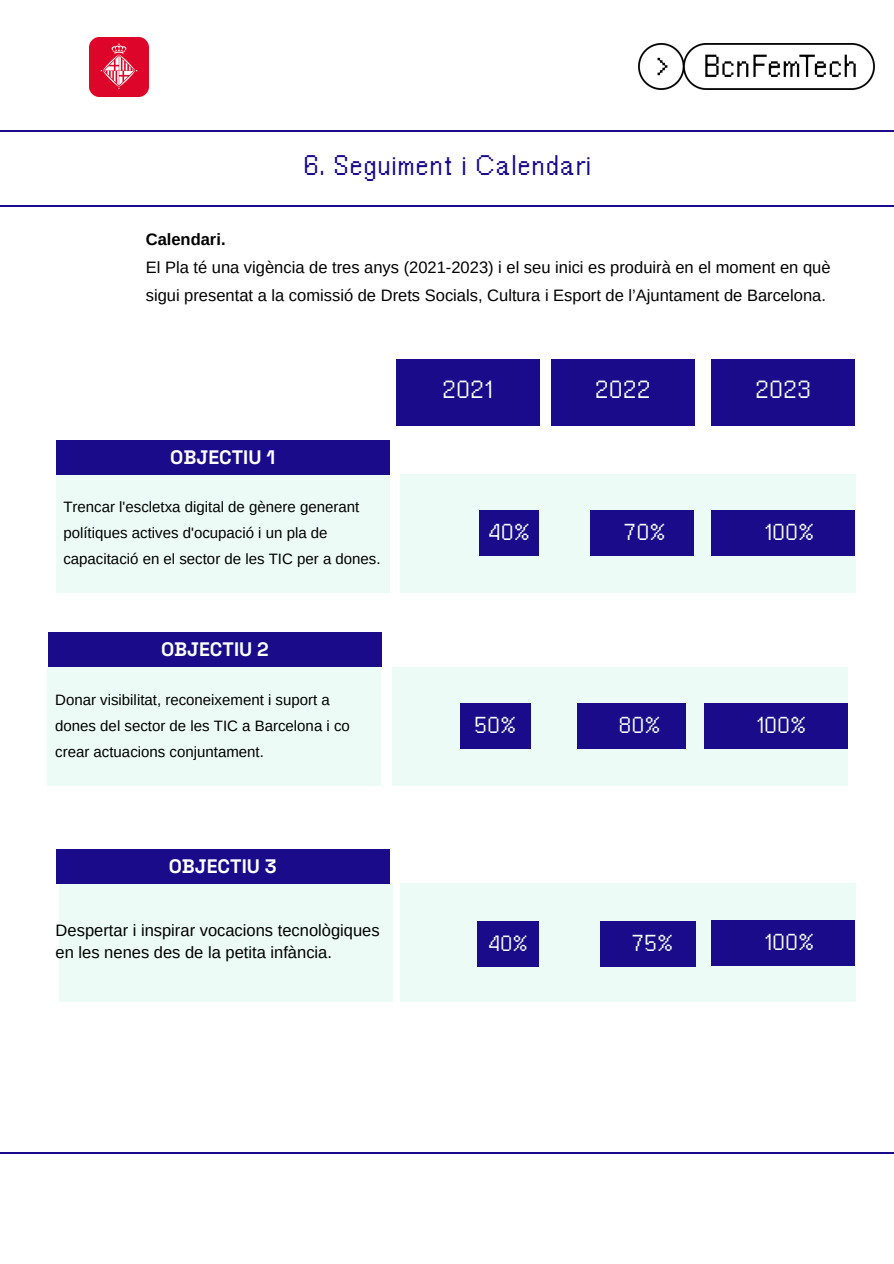
<style>
.page{position:relative;width:894px;height:1264px;background:#fff}
.page>*{position:absolute;margin:0;border:0;box-sizing:border-box;transform-origin:0 0}
.t1{font:24px "FK Raster Grotesk Blended";color:#190b89}
.t2{font:21px "FK Raster Grotesk Blended";color:#f9fff9}
.t3{font:19.5px "FK Raster Grotesk Blended";color:#f9fff9}
.t4{font:700 19.5px "Space Grotesk";color:#fff}
.t5{font:700 19.5px "Space Grotesk";color:#f9fff9}
.t6{font:18.6px "FK Raster Grotesk Blended";color:#f9fff9}
.t7{font:16.5px/28.2px "Arimo";color:#000}
.t8{font:700 16.5px "Arimo";color:#000}
.t9{font:15px/26px "Arimo";color:#000}
</style>
<div class="page">
<hr style="left:0;top:131px;width:893px;height:1px;background:#190b89">
<hr style="left:0;top:205px;width:893px;height:1px;background:#190b89">
<img style="left:638px;top:43px;width:235px;height:47px">
<div style="left:396px;top:359px;width:143px;height:66px;background:#190b89"></div>
<div style="left:551px;top:359px;width:143px;height:66px;background:#190b89"></div>
<div style="left:711px;top:359px;width:143px;height:66px;background:#190b89"></div>
<div style="left:400px;top:474px;width:454px;height:119px;background:#ecfbf6"></div>
<div style="left:478px;top:510px;width:60px;height:45px;background:#190b89"></div>
<div style="left:590px;top:510px;width:103px;height:45px;background:#190b89"></div>
<div style="left:711px;top:510px;width:143px;height:45px;background:#190b89"></div>
<div style="left:56px;top:474px;width:333px;height:119px;background:#ecfbf6"></div>
<div style="left:56px;top:440px;width:333px;height:35px;background:#190b89"></div>
<div style="left:392px;top:667px;width:454px;height:118px;background:#ecfbf6"></div>
<div style="left:459px;top:703px;width:71px;height:45px;background:#190b89"></div>
<div style="left:577px;top:703px;width:108px;height:45px;background:#190b89"></div>
<div style="left:703px;top:703px;width:143px;height:45px;background:#190b89"></div>
<div style="left:48px;top:632px;width:333px;height:35px;background:#190b89"></div>
<div style="left:48px;top:667px;width:333px;height:118px;background:#ecfbf6"></div>
<img style="left:89px;top:37px;width:59px;height:59px">
<div style="left:400px;top:883px;width:454px;height:118px;background:#ecfbf6"></div>
<div style="left:477px;top:921px;width:61px;height:45px;background:#190b89"></div>
<div style="left:600px;top:921px;width:95px;height:45px;background:#190b89"></div>
<div style="left:711px;top:920px;width:143px;height:45px;background:#190b89"></div>
<div style="left:59px;top:883px;width:333px;height:118px;background:#ecfbf6"></div>
<div style="left:56px;top:848px;width:333px;height:35px;background:#190b89"></div>
<hr style="left:0;top:1152px;width:893px;height:1px;background:#190b89">
<h1 class="t1" style="left:303px;top:149px;width:290px">6. Seguiment i Calendari</h1>
<p class="t8" style="left:146px;top:230px;width:81px">Calendari.</p>
<p class="t7" style="left:146px;top:253px;width:686px">El Pla té una vigència de tres anys (2021-2023) i el seu inici es produirà en el moment en què sigui presentat a la comissió de Drets Socials, Cultura i Esport de l’Ajuntament de Barcelona.</p>
<p class="t4" style="left:170px;top:445px;width:106px">OBJECTIU 1</p>
<p class="t9" style="left:63px;top:494px;width:318px">Trencar l'escletxa digital de gènere generant polítiques actives d'ocupació i un pla de capacitació en el sector de les TIC per a dones.</p>
<p class="t5" style="left:161px;top:637px;width:109px">OBJECTIU 2</p>
<p class="t9" style="left:55px;top:686px;width:296px">Donar visibilitat, reconeixement i suport a dones del sector de les TIC a Barcelona i co crear actuacions conjuntament.</p>
<p class="t4" style="left:169px;top:853px;width:109px">OBJECTIU 3</p>
<p class="t7" style="left:56px;top:918px;width:325px;line-height:22.5px">Despertar i inspirar vocacions tecnològiques en les nenes des de la petita infància.</p>
<p class="t2" style="left:442px;top:375px;width:52px">2021</p>
<p class="t2" style="left:594px;top:375px;width:58px">2022</p>
<p class="t2" style="left:755px;top:375px;width:58px">2023</p>
<p class="t3" style="left:487px;top:519px;width:44px">40%</p>
<p class="t3" style="left:623px;top:519px;width:44px">70%</p>
<p class="t3" style="left:763px;top:519px;width:52px">100%</p>
<p class="t3" style="left:474px;top:711px;width:44px">50%</p>
<p class="t3" style="left:618px;top:711px;width:44px">80%</p>
<p class="t3" style="left:755px;top:711px;width:52px">100%</p>
<p class="t6" style="left:487px;top:931px;width:42px">40%</p>
<p class="t3" style="left:631px;top:930px;width:44px">75%</p>
<p class="t3" style="left:763px;top:928px;width:52px">100%</p>
</div>
